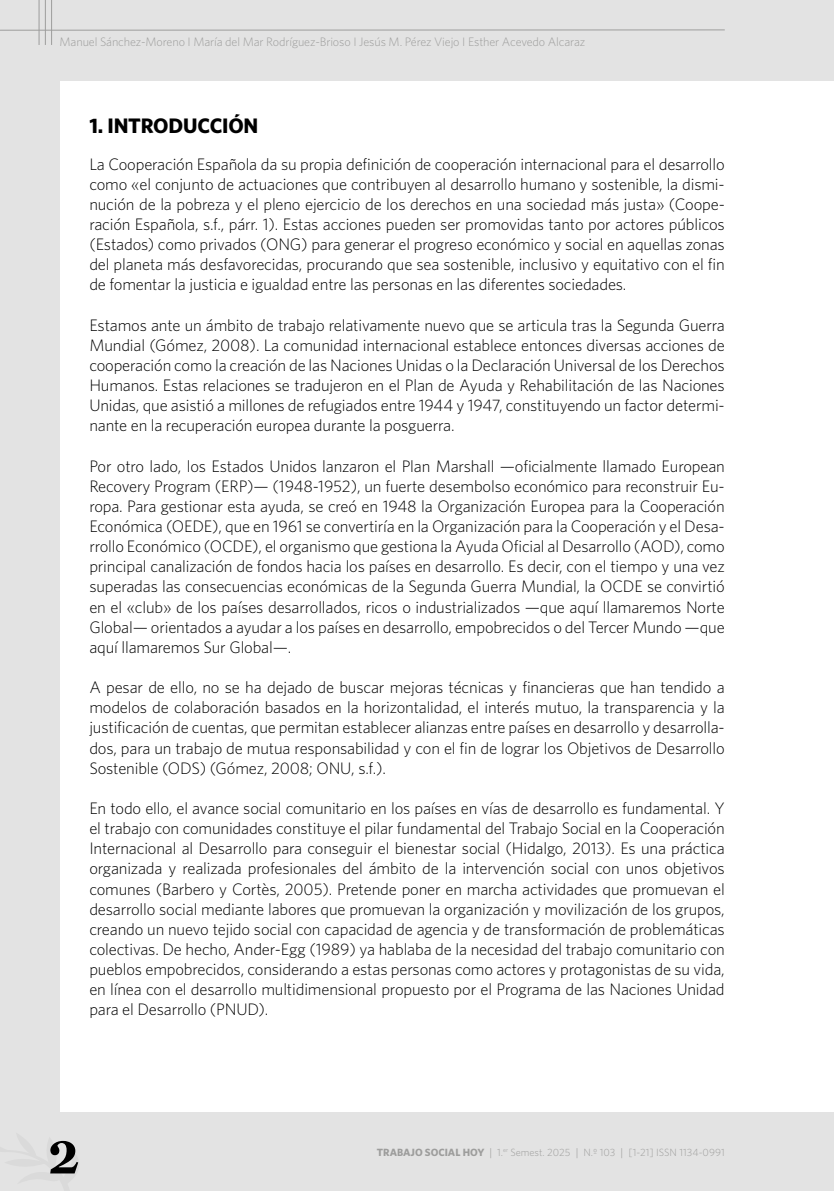
<style>
.page{position:relative;width:834px;height:1191px;background:#fff}
.page>*{position:absolute;margin:0;border:0;box-sizing:border-box;transform-origin:0 0}
.t1{font:700 52.5px "Miller Text";color:#000}
.t2{font:700 21px "Whitney";letter-spacing:-.01em;color:#000}
.t3{font:300 16.62px/20.1px "Whitney";letter-spacing:-.01em;color:#000;text-align:justify}
.t4{font:300 12.25px "Whitney";letter-spacing:-.01em;color:#9d9d9c}
.t5{font:300 10.5px "Whitney";color:#9d9d9c}
.s1{font-weight:700}
.s2{font-family:"Miller Text";font-weight:400}
</style>
<div class="page">
<div style="left:0;top:0;width:833px;height:1191px;background:#e3e3e3"></div>
<div style="left:60px;top:81px;width:773px;height:1030px;background:#fff"></div>
<hr style="left:39px;top:0;width:1px;height:45px;background:#9d9d9c">
<hr style="left:0;top:30px;width:724px;height:1px;background:#9d9d9c">
<hr style="left:45px;top:0;width:1px;height:45px;background:#9d9d9c">
<hr style="left:51px;top:0;width:1px;height:45px;background:#9d9d9c">
<p class="t4" style="left:60px;top:34px;width:527px">Manuel Sánchez-Moreno І María del Mar Rodríguez-Brioso І Jesús M. Pérez Viejo І Esther Acevedo Alcaraz</p>
<p class="t2" style="left:89px;top:112px;width:170px">1. INTRODUCCIÓN</p>
<p class="t3" style="left:89px;top:153px;width:637px">La Cooperación Española da su propia definición de cooperación internacional para el desarrollo como «el conjunto de actuaciones que contribuyen al desarrollo humano y sostenible, la dismi&shy;nución de la pobreza y el pleno ejercicio de los derechos en una sociedad más justa» (Coope&shy;ración Española, s.f., párr. 1). Estas acciones pueden ser promovidas tanto por actores públicos (Estados) como privados (ONG) para generar el progreso económico y social en aquellas zonas del planeta más desfavorecidas, procurando que sea sostenible, inclusivo y equitativo con el fin de fomentar la justicia e igualdad entre las personas en las diferentes sociedades.</p>
<p class="t3" style="left:89px;top:314px;width:637px">Estamos ante un ámbito de trabajo relativamente nuevo que se articula tras la Segunda Guerra Mundial (Gómez, 2008). La comunidad internacional establece entonces diversas acciones de cooperación como la creación de las Naciones Unidas o la Declaración Universal de los Derechos Humanos. Estas relaciones se tradujeron en el Plan de Ayuda y Rehabilitación de las Naciones Unidas, que asistió a millones de refugiados entre 1944 y 1947, constituyendo un factor determi&shy;nante en la recuperación europea durante la posguerra.</p>
<p class="t3" style="left:89px;top:455px;width:637px">Por otro lado, los Estados Unidos lanzaron el Plan Marshall —oficialmente llamado European Recovery Program (ERP)— (1948-1952), un fuerte desembolso económico para reconstruir Eu&shy;ropa. Para gestionar esta ayuda, se creó en 1948 la Organización Europea para la Cooperación Económica (OEDE), que en 1961 se convertiría en la Organización para la Cooperación y el Desa&shy;rrollo Económico (OCDE), el organismo que gestiona la Ayuda Oficial al Desarrollo (AOD), como principal canalización de fondos hacia los países en desarrollo. Es decir, con el tiempo y una vez superadas las consecuencias económicas de la Segunda Guerra Mundial, la OCDE se convirtió en el «club» de los países desarrollados, ricos o industrializados —que aquí llamaremos Norte Global— orientados a ayudar a los países en desarrollo, empobrecidos o del Tercer Mundo —que aquí llamaremos Sur Global—.</p>
<p class="t3" style="left:89px;top:677px;width:636px">A pesar de ello, no se ha dejado de buscar mejoras técnicas y financieras que han tendido a modelos de colaboración basados en la horizontalidad, el interés mutuo, la transparencia y la justificación de cuentas, que permitan establecer alianzas entre países en desarrollo y desarrolla&shy;dos, para un trabajo de mutua responsabilidad y con el fin de lograr los Objetivos de Desarrollo Sostenible (ODS) (Gómez, 2008; ONU, s.f.).</p>
<p class="t3" style="left:89px;top:797px;width:637px">En todo ello, el avance social comunitario en los países en vías de desarrollo es fundamental. Y el trabajo con comunidades constituye el pilar fundamental del Trabajo Social en la Cooperación Internacional al Desarrollo para conseguir el bienestar social (Hidalgo, 2013). Es una práctica organizada y realizada profesionales del ámbito de la intervención social con unos objetivos comunes (Barbero y Cortès, 2005). Pretende poner en marcha actividades que promuevan el desarrollo social mediante labores que promuevan la organización y movilización de los grupos, creando un nuevo tejido social con capacidad de agencia y de transformación de problemáticas colectivas. De hecho, Ander-Egg (1989) ya hablaba de la necesidad del trabajo comunitario con pueblos empobrecidos, considerando a estas personas como actores y protagonistas de su vida, en línea con el desarrollo multidimensional propuesto por el Programa de las Naciones Unidad para el Desarrollo (PNUD).</p>
<h1 class="t1" style="left:48px;top:1124px;width:33px">2</h1>
<p class="t5" style="left:377px;top:1145px;width:349px"><span class="s1">TRABAJO SOCIAL HOY</span> <span class="s2">|</span> 1.<sup>er</sup> Semest. 2025 <span class="s2">|</span> N.º 103 <span class="s2">|</span> [1-21] ISSN 1134-0991</p>
</div>
